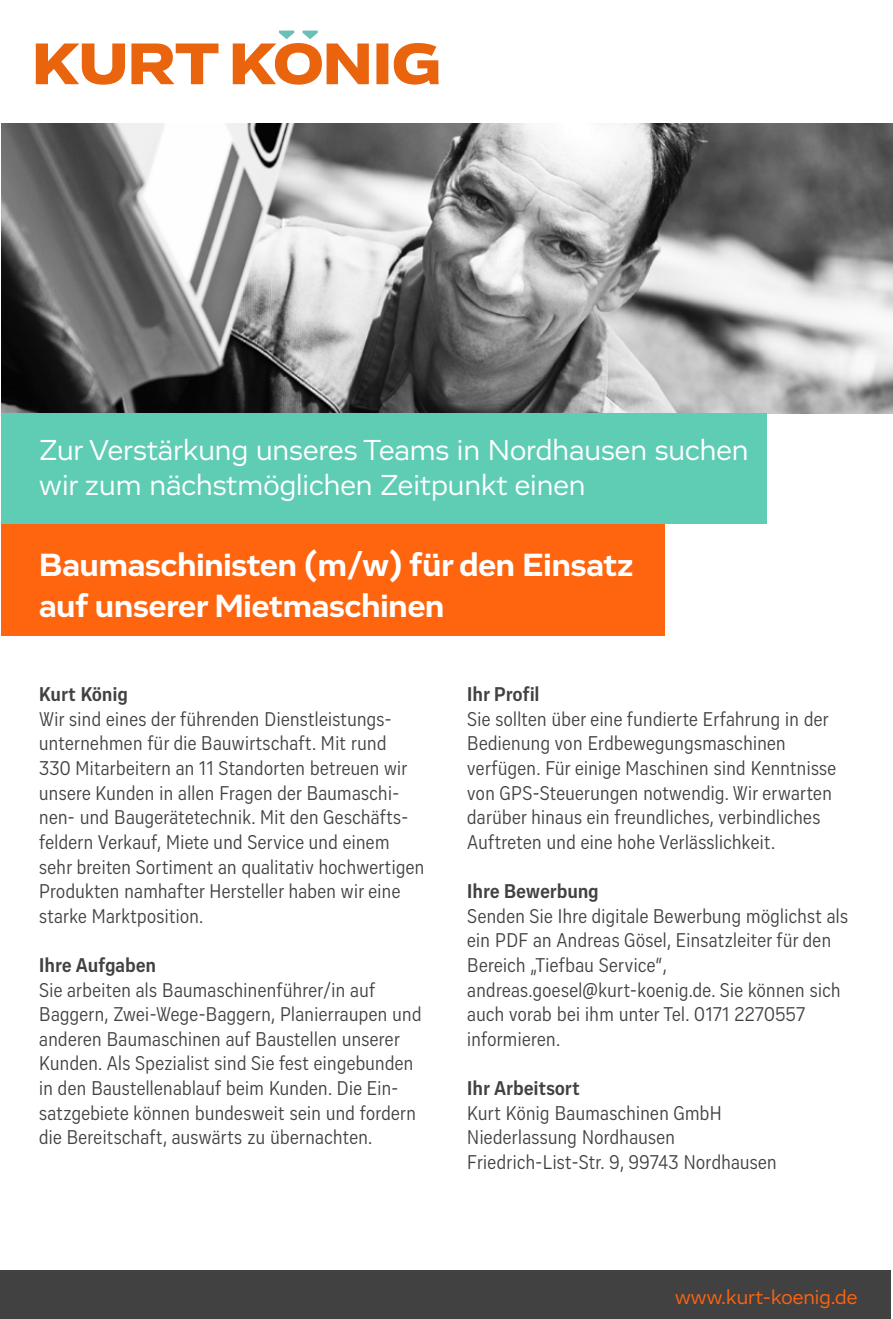
<style>
.page{position:relative;width:893px;height:1319px;background:#fff}
.page>*{position:absolute;margin:0;border:0;box-sizing:border-box;transform-origin:0 0}
.t1{font:700 33px/41px "Vito";color:#fff}
.t2{font:29.7px/35.7px "Vito";color:#fff}
.t3{font:20.55px/24.6px "Vito Condensed";letter-spacing:.02em;color:#414141}
.t4{font:700 20.55px "Vito Condensed";letter-spacing:.02em;color:#414141}
.t5{font:20.55px "Vito";color:#ff640f}
</style>
<div class="page">
<img style="left:1px;top:123px;width:892px;height:290px">
<div style="left:0;top:1270px;width:891px;height:48px;background:#414141"></div>
<svg style="left:36px;top:31px;width:403px;height:54px"></svg>
<div style="left:1px;top:413px;width:766px;height:111px;background:#5fcdb4"></div>
<div style="left:2px;top:524px;width:663px;height:111px;background:#ff640f"></div>
<h2 class="t2" style="left:39px;top:431px;width:711px">Zur Verstärkung unseres Teams in Nordhausen suchen wir zum nächstmöglichen Zeitpunkt einen</h2>
<h1 class="t1" style="left:39px;top:544px;width:596px">Baumaschinisten (m/w) für den Einsatz auf unserer Mietmaschinen</h1>
<p class="t4" style="left:39px;top:682px;width:90px">Kurt König</p>
<p class="t3" style="left:39px;top:706px;width:386px">Wir sind eines der führenden Dienstleistungs&shy;unternehmen für die Bauwirtschaft. Mit rund<br>330 Mitarbeitern an 11 Standorten betreuen wir unsere Kunden in allen Fragen der Baumaschi&shy;nen- und Baugerätetechnik. Mit den Geschäfts&shy;feldern Verkauf, Miete und Service und einem sehr breiten Sortiment an qualitativ hochwertigen Produkten namhafter Hersteller haben wir eine starke Marktposition.</p>
<p class="t4" style="left:39px;top:952px;width:118px">Ihre Aufgaben</p>
<p class="t3" style="left:39px;top:977px;width:384px">Sie arbeiten als Baumaschinenführer/in auf Baggern, Zwei-Wege-Baggern, Planierraupen und anderen Baumaschinen auf Baustellen unserer Kunden. Als Spezialist sind Sie fest eingebunden in den Baustellenablauf beim Kunden. Die Ein&shy;satzgebiete können bundesweit sein und fordern die Bereitschaft, auswärts zu übernachten.</p>
<p class="t4" style="left:467px;top:682px;width:74px">Ihr Profil</p>
<p class="t3" style="left:467px;top:706px;width:370px">Sie sollten über eine fundierte Erfahrung in der Bedienung von Erdbewegungsmaschinen verfügen. Für einige Maschinen sind Kenntnisse von GPS-Steuerungen notwendig. Wir erwarten darüber hinaus ein freundliches, verbindliches Auftreten und eine hohe Verlässlichkeit.</p>
<p class="t4" style="left:467px;top:878px;width:133px">Ihre Bewerbung</p>
<p class="t3" style="left:467px;top:903px;width:382px">Senden Sie Ihre digitale Bewerbung möglichst als ein PDF an Andreas Gösel, Einsatzleiter für den Bereich „Tiefbau Service“, andreas.goesel@kurt-koenig.de. Sie können sich auch vorab bei ihm unter Tel. 0171 2270557 informieren.</p>
<p class="t4" style="left:467px;top:1075px;width:114px">Ihr Arbeitsort</p>
<p class="t3" style="left:467px;top:1100px;width:311px">Kurt König Baumaschinen GmbH<br>Niederlassung Nordhausen<br>Friedrich-List-Str. 9, 99743 Nordhausen</p>
<p class="t5" style="left:675px;top:1284px;width:184px">www.kurt-koenig.de</p>
</div>
